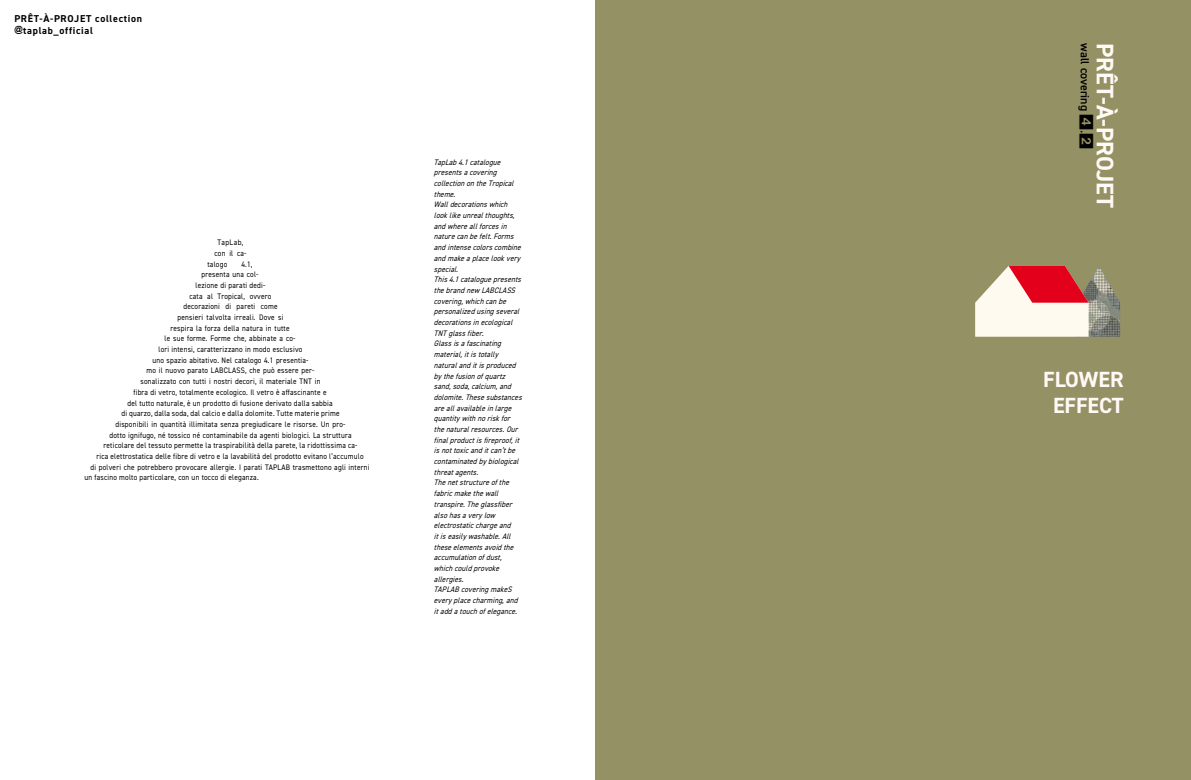
<style>
.page{position:relative;width:1191px;height:780px;background:#fff}
.page>*{position:absolute;margin:0;border:0;box-sizing:border-box;transform-origin:0 0}
.t1{font:700 24px "DIN2014";color:#fffaf6}
.t2{font:700 22px/26px "DIN2014";color:#fffaf6;text-align:center}
.t3{font:600 12px "DIN2014";color:#000}
.t4{font:700 10px/12px "DIN2014";letter-spacing:.07em;color:#000}
.t5{font:8px "DIN2014";letter-spacing:.03em;color:#000;scale:.9 1}
.t6{font:italic 8px/10.7px "DIN2014";color:#000;scale:.9 1}
.s1{font-family:"Arial";font-size:8.5px}
.s2{font-family:"Bundesbahn Pi One";font-weight:400;font-size:16px}
.s3{font-family:"Montserrat";font-weight:400;font-size:16px}
</style>
<div class="page">
<div style="left:595px;top:0;width:596px;height:780px;background:#949165"></div>
<svg style="left:975px;top:266px;width:145px;height:71px;background:#d5a59d"></svg>
<p class="t4" style="left:14px;top:12px;width:129px">PRÊT-À-PROJET collection <span class="s1">@</span>taplab_official</p>
<p class="t5" style="left:217px;top:237px;width:30px">TapLab,</p>
<p class="t5" style="left:214px;top:248px;width:37px">con il ca-</p>
<p class="t5" style="left:207px;top:259px;width:23px">talogo</p>
<p class="t5" style="left:241px;top:259px;width:14px">4.1,</p>
<p class="t5" style="left:201px;top:269px;width:65px">presenta una col-</p>
<p class="t5" style="left:195px;top:280px;width:79px">lezione di parati dedi-</p>
<p class="t5" style="left:189px;top:291px;width:93px">cata al Tropical, ovvero</p>
<p class="t5" style="left:183px;top:301px;width:106px">decorazioni di pareti come</p>
<p class="t5" style="left:177px;top:312px;width:119px">pensieri talvolta irreali. Dove si</p>
<p class="t5" style="left:170px;top:323px;width:134px">respira la forza della natura in tutte</p>
<p class="t5" style="left:164px;top:333px;width:147px">le sue forme. Forme che, abbinate a co-</p>
<p class="t5" style="left:158px;top:344px;width:162px">lori intensi, caratterizzano in modo esclusivo</p>
<p class="t5" style="left:152px;top:355px;width:175px">uno spazio abitativo. Nel catalogo 4.1 presentia-</p>
<p class="t5" style="left:146px;top:365px;width:188px">mo il nuovo parato LABCLASS, che può essere per-</p>
<p class="t5" style="left:140px;top:376px;width:202px">sonalizzato con tutti i nostri decori, il materiale TNT in</p>
<p class="t5" style="left:133px;top:387px;width:216px">fibra di vetro, totalmente ecologico. Il vetro è affascinante e</p>
<p class="t5" style="left:127px;top:398px;width:229px">del tutto naturale, è un prodotto di fusione derivato dalla sabbia</p>
<p class="t5" style="left:121px;top:408px;width:244px">di quarzo, dalla soda, dal calcio e dalla dolomite. Tutte materie prime</p>
<p class="t5" style="left:115px;top:419px;width:257px">disponibili in quantità illimitata senza pregiudicare le risorse. Un pro-</p>
<p class="t5" style="left:109px;top:430px;width:270px">dotto ignifugo, né tossico né contaminabile da agenti biologici. La struttura</p>
<p class="t5" style="left:103px;top:440px;width:284px">reticolare del tessuto permette la traspirabilità della parete, la ridottissima ca-</p>
<p class="t5" style="left:96px;top:451px;width:298px">rica elettrostatica delle fibre di vetro e la lavabilità del prodotto evitano l’accumulo</p>
<p class="t5" style="left:90px;top:462px;width:312px">di polveri che potrebbero provocare allergie. I parati TAPLAB trasmettono agli interni</p>
<p class="t5" style="left:84px;top:472px;width:195px">un fascino molto particolare, con un tocco di eleganza.</p>
<p class="t6" style="left:434px;top:156px;width:102px">TapLab4.1catalogue presentsacovering collectionontheTropical theme.<br>Walldecorationswhich looklikeunrealthoughts, andwhereallforcesin naturecanbefelt.Forms andintensecolorscombine andmakeaplacelookvery special.<br>This4.1cataloguepresents thebrandnew LABCLASS covering,whichcanbe personalizedusingseveral decorationsinecological<br>TNTglassfiber.<br>Glassisafascinating material,itistotally naturalanditisproduced bythefusionofquartz sand,soda,calcium,and dolomite.Thesesubstances areallavailableinlarge quantitywithnoriskfor thenaturalresources.Our finalproductisfireproof,it isnottoxicanditcan’tbe contaminatedbybiological threatagents.<br>Thenetstructureofthe fabricmakethewall transpire.Theglassfiber alsohasaverylow electrostaticchargeand itiseasilywashable.All theseelementsavoidthe accumulationofdust, whichcouldprovoke allergies.<br>TAPLABcoveringmakeS everyplacecharming,and itaddatouchofelegance.</p>
<h3 class="t3" style="left:1093px;top:43px;width:108px;rotate:90deg">wall covering <span class="s2">4</span><span class="s3">.</span><span class="s2">2</span></h3>
<h1 class="t1" style="left:1121px;top:43px;width:166px;rotate:90deg">PRÊT-À-PROJET</h1>
<h2 class="t2" style="left:1043px;top:366px;width:82px">FLOWER<br>EFFECT</h2>
</div>
